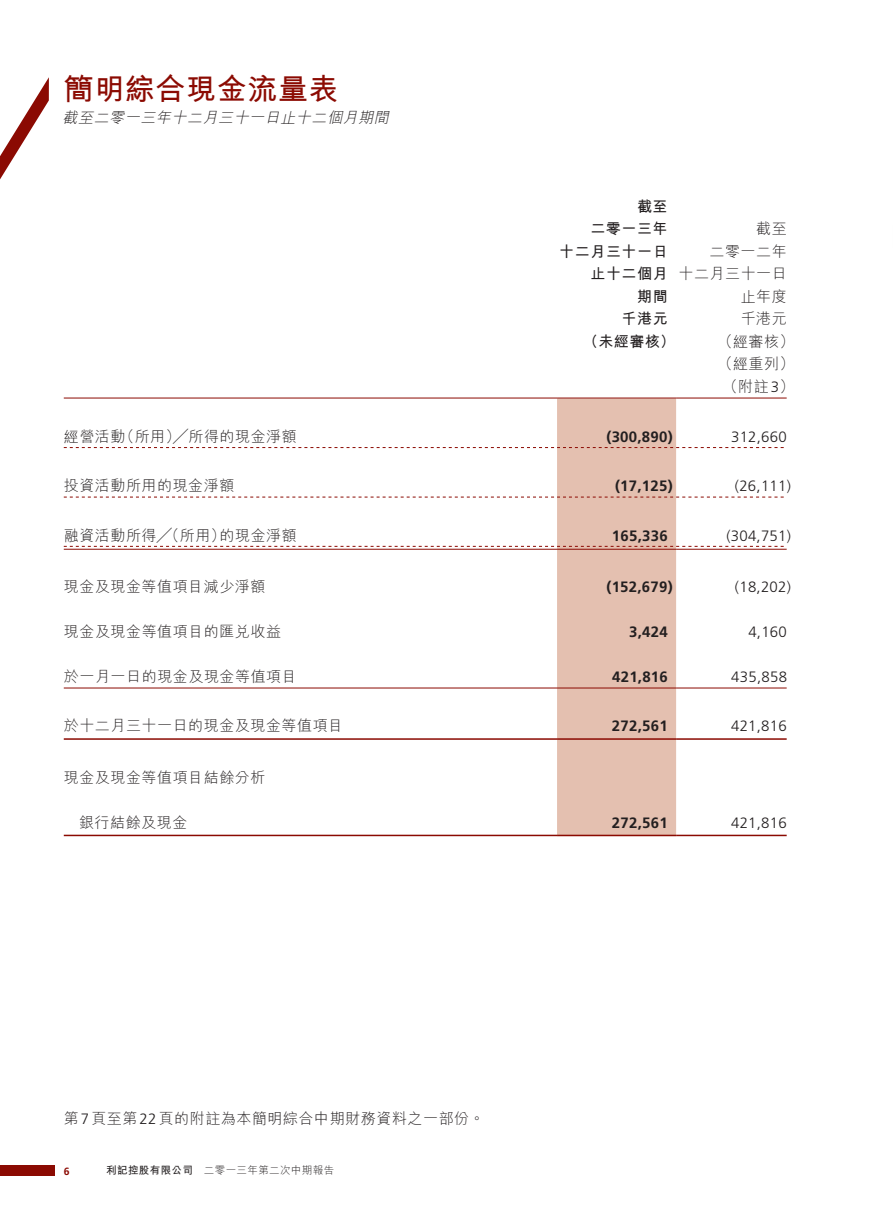
<style>
.page{position:relative;width:893px;height:1212px;background:#fff}
.page>*{position:absolute;margin:0;border:0;box-sizing:border-box;transform-origin:0 0}
.t1{font:700 30px "M Hei HK";letter-spacing:.02em;color:#8b0a02}
.t2{font:300 15px/22.5px "M Hei HK";letter-spacing:.035em;color:#231f20;text-align:right}
.t3{font:700 15px "Frutiger LT Std";letter-spacing:.015em;color:#231f20}
.t4{font:300 15px "Frutiger LT Std";letter-spacing:.015em;color:#231f20}
.t5{font:700 15px/22.5px "M Hei HK";letter-spacing:.035em;color:#231f20;text-align:right}
.t6{font:italic 300 15px "M Hei HK";color:#231f20}
.t7{font:300 10.5px "M Hei HK";letter-spacing:.035em;color:#231f20}
.t8{font:700 10.5px "Frutiger LT Std";color:#8b0a02}
.s1{font-family:"Frutiger LT Std"}
.s2{font-weight:700}
</style>
<div class="page">
<svg style="left:0;top:77px;width:49px;height:102px"></svg>
<div style="left:0;top:1166px;width:54px;height:10px;background:#8b0a02"></div>
<div style="left:557px;top:399px;width:119px;height:436px;background:#e4c0b0"></div>
<hr style="left:64px;top:398px;width:493px;height:1px;background:#8b0a02">
<hr style="left:557px;top:398px;width:119px;height:1px;background:#8b0a02">
<hr style="left:676px;top:398px;width:111px;height:1px;background:#8b0a02">
<svg style="left:64px;top:447px;width:720px;height:1px"></svg>
<svg style="left:64px;top:497px;width:720px;height:1px"></svg>
<hr style="left:64px;top:549px;width:493px;height:1px;background:#8b0a02">
<hr style="left:557px;top:549px;width:119px;height:1px;background:#8b0a02">
<svg style="left:64px;top:546px;width:720px;height:1px"></svg>
<hr style="left:676px;top:549px;width:111px;height:1px;background:#8b0a02">
<hr style="left:64px;top:688px;width:493px;height:1px;background:#8b0a02">
<hr style="left:557px;top:688px;width:119px;height:1px;background:#8b0a02">
<hr style="left:676px;top:688px;width:111px;height:1px;background:#8b0a02">
<hr style="left:64px;top:738px;width:493px;height:2px;background:#8b0a02">
<hr style="left:557px;top:738px;width:119px;height:2px;background:#8b0a02">
<hr style="left:676px;top:738px;width:111px;height:2px;background:#8b0a02">
<hr style="left:64px;top:835px;width:493px;height:1px;background:#8b0a02">
<hr style="left:557px;top:835px;width:119px;height:1px;background:#8b0a02">
<hr style="left:676px;top:835px;width:111px;height:1px;background:#8b0a02">
<h1 class="t1" style="left:64px;top:67px;width:276px">簡明綜合現金流量表</h1>
<p class="t6" style="left:63px;top:110px;width:331px">截至二零一三年十二月三十一日止十二個月期間</p>
<p class="t5" style="left:559px;top:194px;width:110px">截至<br>二零一三年<br>十二月三十一日止十二個月<br>期間</p>
<p class="t2" style="left:678px;top:217px;width:110px">截至<br>二零一二年<br>十二月三十一日止年度</p>
<p class="t5" style="left:622px;top:306px;width:48px">千港元</p>
<p class="t2" style="left:741px;top:307px;width:48px">千港元</p>
<p class="t5" style="left:583px;top:329px;width:94px">（未經審核）</p>
<p class="t2" style="left:718px;top:330px;width:78px;text-align:center">（經審核）（經重列）（附註<span class="s1">3</span>）</p>
<p class="t2" style="left:64px;top:424px;width:235px">經營活動（所用）╱所得的現金淨額</p>
<p class="t3" style="left:606px;top:427px;width:68px">(300,890)</p>
<p class="t4" style="left:731px;top:428px;width:57px">312,660</p>
<p class="t2" style="left:64px;top:474px;width:172px">投資活動所用的現金淨額</p>
<p class="t3" style="left:615px;top:477px;width:59px">(17,125)</p>
<p class="t4" style="left:735px;top:477px;width:57px">(26,111)</p>
<p class="t2" style="left:64px;top:524px;width:235px">融資活動所得╱（所用）的現金淨額</p>
<p class="t3" style="left:612px;top:526px;width:57px">165,336</p>
<p class="t4" style="left:726px;top:527px;width:66px">(304,751)</p>
<p class="t2" style="left:64px;top:575px;width:203px">現金及現金等值項目減少淨額</p>
<p class="t3" style="left:606px;top:578px;width:68px">(152,679)</p>
<p class="t4" style="left:735px;top:578px;width:57px">(18,202)</p>
<p class="t2" style="left:64px;top:620px;width:219px">現金及現金等值項目的匯兌收益</p>
<p class="t3" style="left:629px;top:623px;width:40px">3,424</p>
<p class="t4" style="left:748px;top:623px;width:40px">4,160</p>
<p class="t2" style="left:64px;top:665px;width:234px">於一月一日的現金及現金等值項目</p>
<p class="t3" style="left:612px;top:668px;width:57px">421,816</p>
<p class="t4" style="left:731px;top:668px;width:57px">435,858</p>
<p class="t2" style="left:64px;top:714px;width:281px">於十二月三十一日的現金及現金等值項目</p>
<p class="t3" style="left:612px;top:717px;width:57px">272,561</p>
<p class="t4" style="left:731px;top:718px;width:57px">421,816</p>
<p class="t2" style="left:64px;top:766px;width:203px">現金及現金等值項目結餘分析</p>
<p class="t2" style="left:79px;top:811px;width:110px">銀行結餘及現金</p>
<p class="t3" style="left:612px;top:814px;width:57px">272,561</p>
<p class="t4" style="left:731px;top:814px;width:57px">421,816</p>
<p class="t2" style="left:64px;top:1107px;width:422px">第<span class="s1">7</span>頁至第<span class="s1">22</span>頁的附註為本簡明綜合中期財務資料之一部份。</p>
<p class="t8" style="left:64px;top:1165px;width:7px">6</p>
<p class="t7" style="left:106px;top:1164px;width:229px"><span class="s2">利記控股有限公司</span> 二零一三年第二次中期報告</p>
</div>
